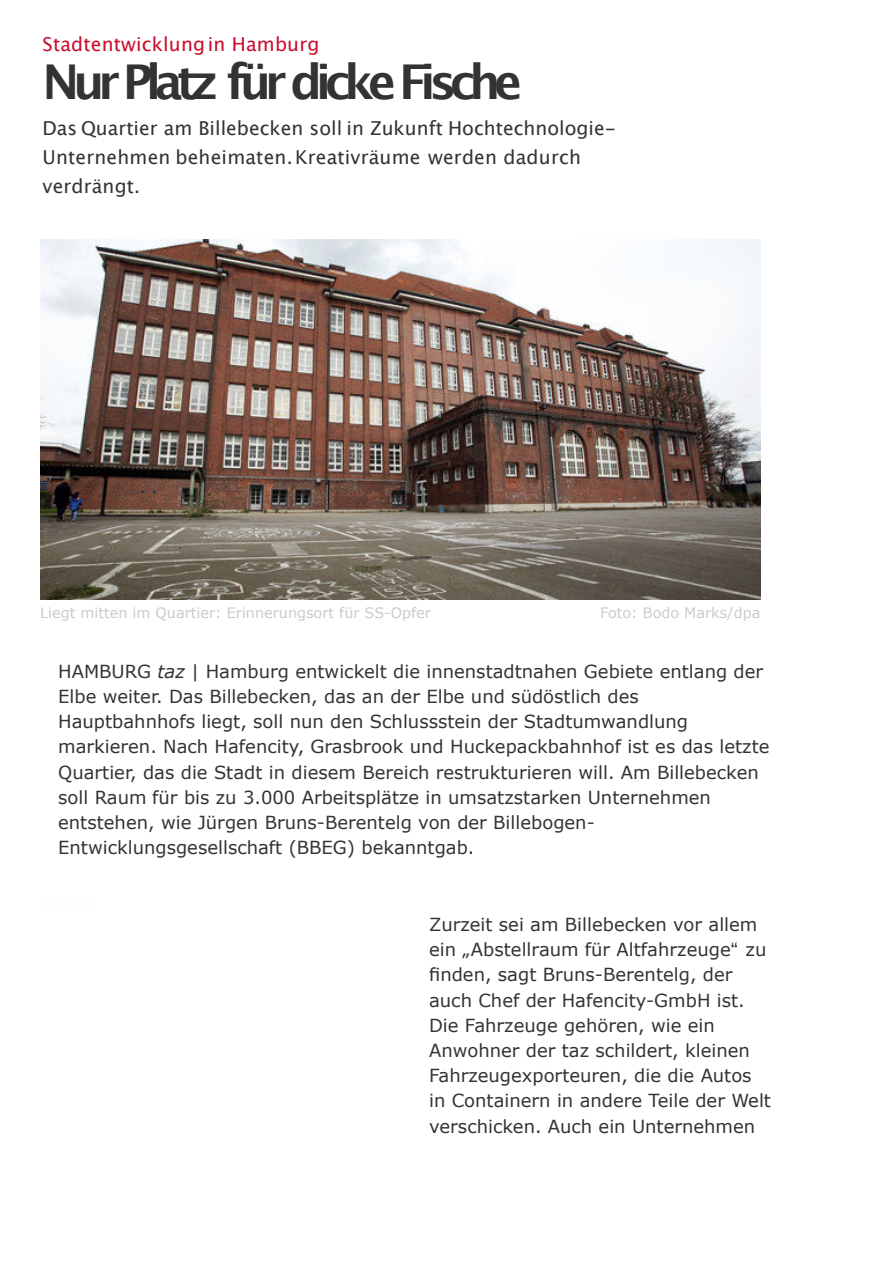
<style>
.page{position:relative;width:893px;height:1263px;background:#fff}
.page>*{position:absolute;margin:0;border:0;box-sizing:border-box;transform-origin:0 0}
.t1{font:700 48px "Lucida Grande";letter-spacing:-.135em;color:#333}
.t2{font:19.2px/28.8px "Lucida Grande";letter-spacing:.01em;color:#333}
.t3{font:19.2px "Lucida Grande";letter-spacing:.01em;color:#ca0c2b}
.t4{font:18px/25.2px "Verdana";color:#333}
.t5{font:14.4px "Verdana";color:#cbcbcb}
.s1{font-style:italic}
.s2{font-family:"Lucida Grande"}
</style>
<div class="page">
<img style="left:40px;top:240px;width:720px;height:360px">
<p class="t3" style="left:43px;top:33px;width:278px">Stadtentwicklungin Hamburg</p>
<h1 class="t1" style="left:43px;top:43px;width:481px">Nur Platz für dicke Fische</h1>
<p class="t2" style="left:43px;top:114px;width:575px">Das Quartier am Billebecken soll in Zukunft Hochtechnologie-<br>Unternehmen beheimaten.Kreativräume werden dadurch verdrängt.</p>
<p class="t5" style="left:40px;top:602px;width:392px">Liegt mitten im Quartier: Erinnerungsort für SS-Opfer</p>
<p class="t5" style="left:600px;top:602px;width:162px">Foto: Bodo Marks/dpa</p>
<p class="t4" style="left:58px;top:658px;width:713px">HAMBURG <span class="s1">taz</span> | Hamburg entwickelt die innenstadtnahen Gebiete entlang der Elbe weiter. Das Billebecken, das an der Elbe und südöstlich des Hauptbahnhofs liegt, soll nun den Schlussstein der Stadtumwandlung markieren. Nach Hafencity, Grasbrook und Huckepackbahnhof ist es das letzte Quartier, das die Stadt in diesem Bereich restrukturieren will. Am Billebecken soll Raum für bis zu 3.000 Arbeitsplätze in umsatzstarken Unternehmen entstehen, wie Jürgen Bruns-Berentelg von der Billebogen-Entwicklungsgesellschaft (BBEG) bekanntgab.</p>
<p class="t4" style="left:429px;top:912px;width:343px">Zurzeit sei am Billebecken vor allem ein „Abstellraum für Altfahrzeuge<span class="s2">“</span> zu finden, sagt Bruns-Berentelg, der auch Chef der Hafencity-GmbH ist.<br>Die Fahrzeuge gehören, wie ein Anwohner der taz schildert, kleinen Fahrzeugexporteuren, die die Autos in Containern in andere Teile der Welt verschicken. Auch ein Unternehmen</p>
</div>
